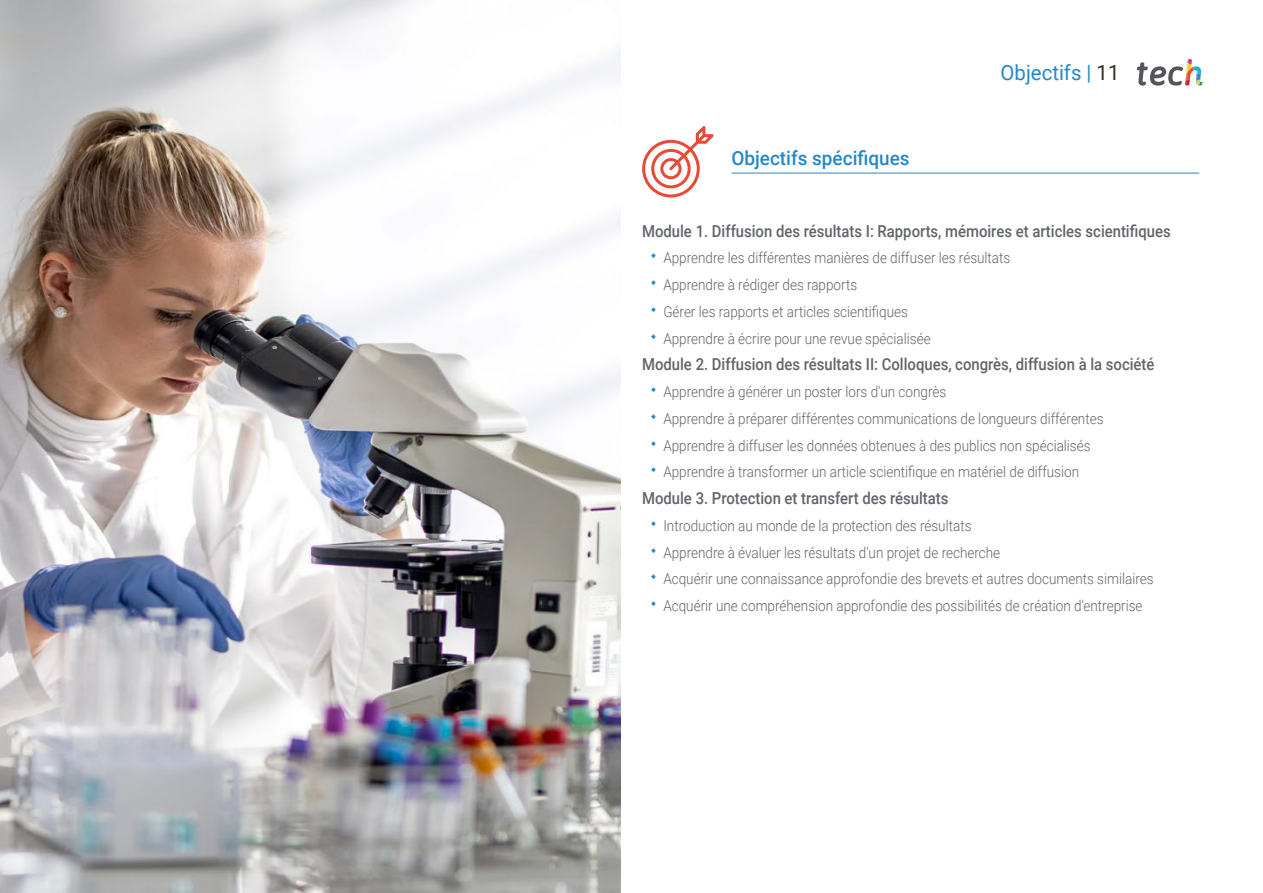
<style>
.page{position:relative;width:1263px;height:893px;background:#fff}
.page>*{position:absolute;margin:0;border:0;box-sizing:border-box;transform-origin:0 0}
.t1{font:21px "Roboto";color:#2488c9}
.t2{font:500 19.5px "Roboto";color:#2488c9}
.t3{font:500 16.5px "Roboto";color:#61646a;scale:.9 1}
.t4{font:300 15px/26.7px "Roboto";color:#61646a;scale:.9 1}
.s1{color:#312e20}
</style>
<div class="page">
<img style="left:0;top:0;width:621px;height:893px">
<svg style="left:1137px;top:59px;width:65px;height:27px"></svg>
<svg style="left:642px;top:126px;width:72px;height:71px"></svg>
<hr style="left:731px;top:173px;width:468px;height:1px;background:#2488c9">
<h2 class="t2" style="left:731px;top:144px;width:180px">Objectifs spécifiques</h2>
<h1 class="t1" style="left:1000px;top:57px;width:120px">Objectifs | <span class="s1">11</span></h1>
<p class="t3" style="left:642px;top:219px;width:589px">Module 1. Diffusion des résultats I: Rapports, mémoires et articles scientifiques</p>
<p class="t4" style="left:663px;top:244px;width:387px">Apprendre les différentes manières de diffuser les résultats Apprendre à rédiger des rapports<br>Gérer les rapports et articles scientifiques<br>Apprendre à écrire pour une revue spécialisée</p>
<p class="t3" style="left:642px;top:353px;width:571px">Module 2. Diffusion des résultats II: Colloques, congrès, diffusion à la société</p>
<p class="t4" style="left:663px;top:378px;width:490px">Apprendre à générer un poster lors d'un congrès<br>Apprendre à préparer différentes communications de longueurs différentes Apprendre à diffuser les données obtenues à des publics non spécialisés Apprendre à transformer un article scientifique en matériel de diffusion</p>
<p class="t3" style="left:642px;top:487px;width:342px">Module 3. Protection et transfert des résultats</p>
<p class="t4" style="left:663px;top:512px;width:546px">Introduction au monde de la protection des résultats<br>Apprendre à évaluer les résultats d'un projet de recherche<br>Acquérir une connaissance approfondie des brevets et autres documents similaires Acquérir une compréhension approfondie des possibilités de création d'entreprise</p>
</div>
